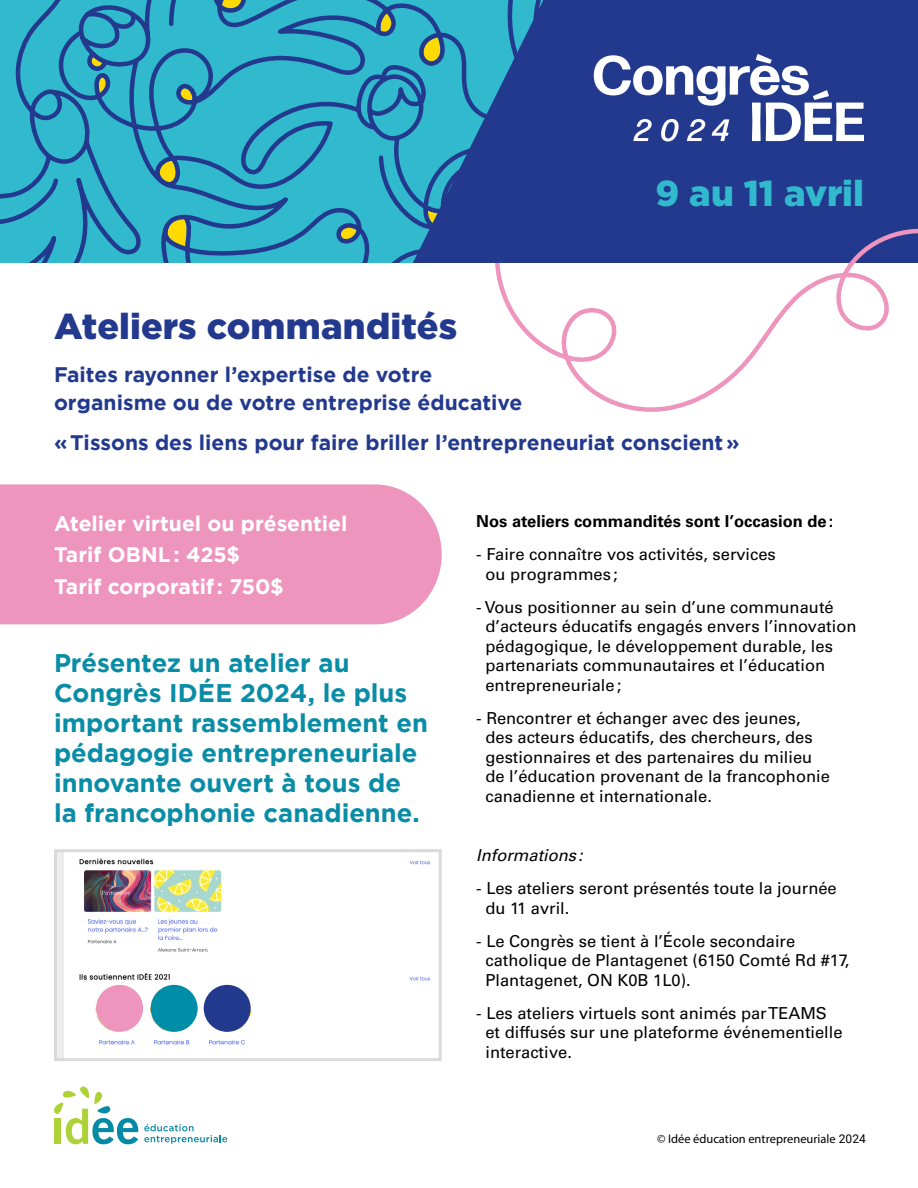
<style>
.page{position:relative;width:918px;height:1188px;background:#fff}
.page>*{position:absolute;margin:0;border:0;box-sizing:border-box;transform-origin:0 0}
.t1{font:900 36px "Gotham";letter-spacing:.005em;color:#22398e}
.t2{font:900 36px "Gotham";letter-spacing:-.005em;color:#31b9ce}
.t3{font:700 25.5px/30px "Gotham";color:#098da6}
.t4{font:700 21px/27px "Gotham";color:#22398e}
.t5{font:700 21px/31.5px "Gotham";color:#fff}
.t6{font:16.5px/19.5px "Univers LT Std";color:#000}
.t7{font:700 16.5px "Univers LT Std";color:#000}
.t8{font:italic 16.5px "Univers LT Std";color:#000}
.t9{font:12.45px "Myriad Pro";color:#000}
.s1{font-family:"Roboto";font-size:12px}
</style>
<div class="page">
<svg style="left:0;top:0;width:407px;height:263px;background:#30a3c1"></svg>
<svg style="left:407px;top:0;width:511px;height:263px;background:#254e98"></svg>
<svg style="left:594px;top:54px;width:270px;height:87px"></svg>
<svg style="left:493px;top:222px;width:425px;height:190px"></svg>
<svg style="left:54px;top:1086px;width:84px;height:58px"></svg>
<svg style="left:144px;top:1124px;width:83px;height:20px"></svg>
<div style="left:0;top:484px;width:442px;height:140px;background:#ee95be"></div>
<img style="left:58px;top:853px;width:373px;height:204px">
<div style="left:54px;top:849px;width:388px;height:212px;border:3px solid #dadada"></div>
<div style="left:96px;top:985px;width:47px;height:47px;background:#ee95be;border-radius:50%"></div>
<div style="left:151px;top:985px;width:47px;height:47px;background:#008da7;border-radius:50%"></div>
<div style="left:204px;top:985px;width:47px;height:47px;background:#22398e;border-radius:50%"></div>
<h1 class="t1" style="left:54px;top:306px;width:405px">Ateliers commandités</h1>
<h1 class="t2" style="left:655px;top:173px;width:210px">9 au 11 avril</h1>
<p class="t4" style="left:54px;top:361px;width:470px">Faites rayonner l’expertise de votre organisme ou de votre entreprise éducative</p>
<p class="t4" style="left:54px;top:429px;width:687px">«Tissons des liens pour faire briller l’entrepreneuriat conscient»</p>
<p class="t5" style="left:54px;top:507px;width:295px">Atelier virtuel ou présentiel<br>Tarif OBNL: 425$<br>Tarif corporatif: 750$</p>
<h2 class="t3" style="left:54px;top:647px;width:375px">Présentez un atelier au<br>Congrès IDÉE 2024, le plus important rassemblement en pédagogie entrepreneuriale innovante ouvert à tous de la francophonie canadienne.</h2>
<p class="t7" style="left:476px;top:512px;width:359px">Nos ateliers commandités sont l’occasion de:</p>
<p class="t6" style="left:485px;top:545px;width:292px;text-indent:-9px">- Faire connaître vos activités, services ou programmes ;</p>
<p class="t6" style="left:485px;top:597px;width:373px;text-indent:-9px">- Vous positionner au sein d’une communauté d’acteurs éducatifs engagés envers l’innovation pédagogique, le développement durable, les partenariats communautaires et l’éducation entrepreneuriale;</p>
<p class="t6" style="left:485px;top:708px;width:346px;text-indent:-9px">- Rencontrer et échanger avec des jeunes, des acteurs éducatifs, des chercheurs, des gestionnaires et des partenaires du milieu de l’éducation provenant de la francophonie canadienne et internationale.</p>
<p class="t8" style="left:476px;top:846px;width:108px">Informations :</p>
<p class="t6" style="left:485px;top:879px;width:353px;text-indent:-9px">- Les ateliers seront présentés toute la journée du 11 avril.</p>
<p class="t6" style="left:485px;top:931px;width:366px;text-indent:-9px">- Le Congrès se tient à l’École secondaire catholique de Plantagenet (6150 Comté Rd #17,<br>Plantagenet, ON K0B 1L0).</p>
<p class="t6" style="left:485px;top:1003px;width:359px;text-indent:-9px">- Les ateliers virtuels sont animés par TEAMS et diffusés sur une plateforme événementielle interactive.</p>
<p class="t9" style="left:657px;top:1132px;width:210px">© Idée éducation entrepreneuriale <span class="s1">2024</span></p>
</div>
